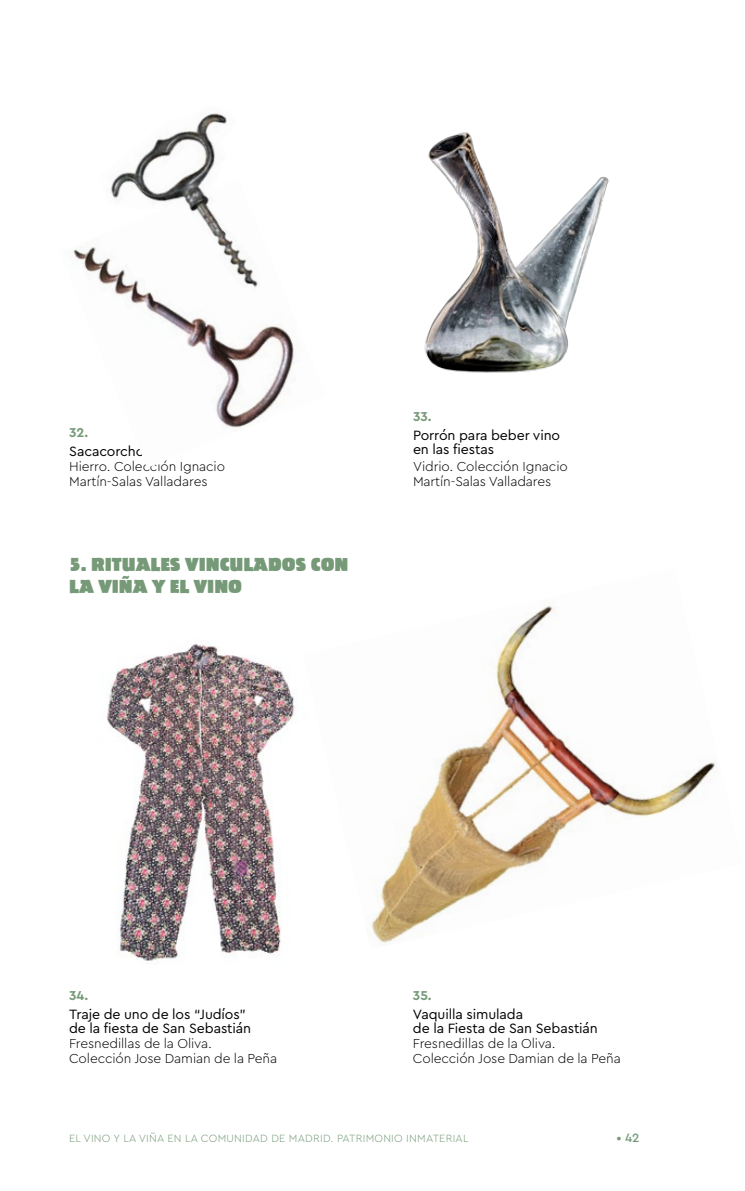
<style>
.page{position:relative;width:745px;height:1191px;background:#fff}
.page>*{position:absolute;margin:0;border:0;box-sizing:border-box;transform-origin:0 0}
.t1{font:18px/21px "Linotype Bariton";color:#769a78}
.t2{font:14.1px/14.7px "Cera Pro";letter-spacing:-.01em;color:#000}
.t3{font:300 13.65px/15px "Cera Pro";letter-spacing:-.01em;color:#000}
.t4{font:700 13.5px "Cera Pro";color:#769a78}
.t5{font:500 12.75px "Cera Pro";color:#769a78}
.t6{font:300 10.95px "Cera Pro";letter-spacing:.02em;color:#769a78}
</style>
<div class="page">
<img style="left:107px;top:644px;width:188px;height:319px">
<img style="left:367px;top:605px;width:348px;height:338px">
<img style="left:424px;top:132px;width:185px;height:241px">
<img style="left:73px;top:247px;width:221px;height:181px">
<img style="left:98px;top:113px;width:165px;height:181px">
<p class="t4" style="left:69px;top:423px;width:20px">32.</p>
<p class="t2" style="left:69px;top:443px;width:83px">Sacacorchos</p>
<p class="t3" style="left:69px;top:458px;width:157px">Hierro. Colección Ignacio<br>Martín-Salas Valladares</p>
<h1 class="t1" style="left:69px;top:554px;width:280px">5. RITUALES VINCULADOS CON<br>LA VIÑA Y EL VINO</h1>
<p class="t4" style="left:413px;top:407px;width:20px">33.</p>
<p class="t2" style="left:413px;top:427px;width:149px">Porrón para beber vino en las fiestas</p>
<p class="t3" style="left:413px;top:458px;width:156px">Vidrio. Colección Ignacio<br>Martín-Salas Valladares</p>
<p class="t4" style="left:69px;top:986px;width:21px">34.</p>
<p class="t2" style="left:69px;top:1006px;width:183px">Traje de uno de los “Judíos” de la fiesta de San Sebastián</p>
<p class="t3" style="left:69px;top:1035px;width:209px">Fresnedillas de la Oliva.<br>Colección Jose Damian de la Peña</p>
<p class="t4" style="left:412px;top:986px;width:20px">35.</p>
<p class="t2" style="left:412px;top:1006px;width:186px">Vaquilla simulada<br>de la Fiesta de San Sebastián</p>
<p class="t3" style="left:412px;top:1035px;width:209px">Fresnedillas de la Oliva.<br>Colección Jose Damian de la Peña</p>
<p class="t6" style="left:69px;top:1130px;width:400px">EL VINO Y LA VIÑA EN LA COMUNIDAD DE MADRID. PATRIMONIO INMATERIAL</p>
<p class="t5" style="left:616px;top:1129px;width:25px">• 42</p>
</div>
